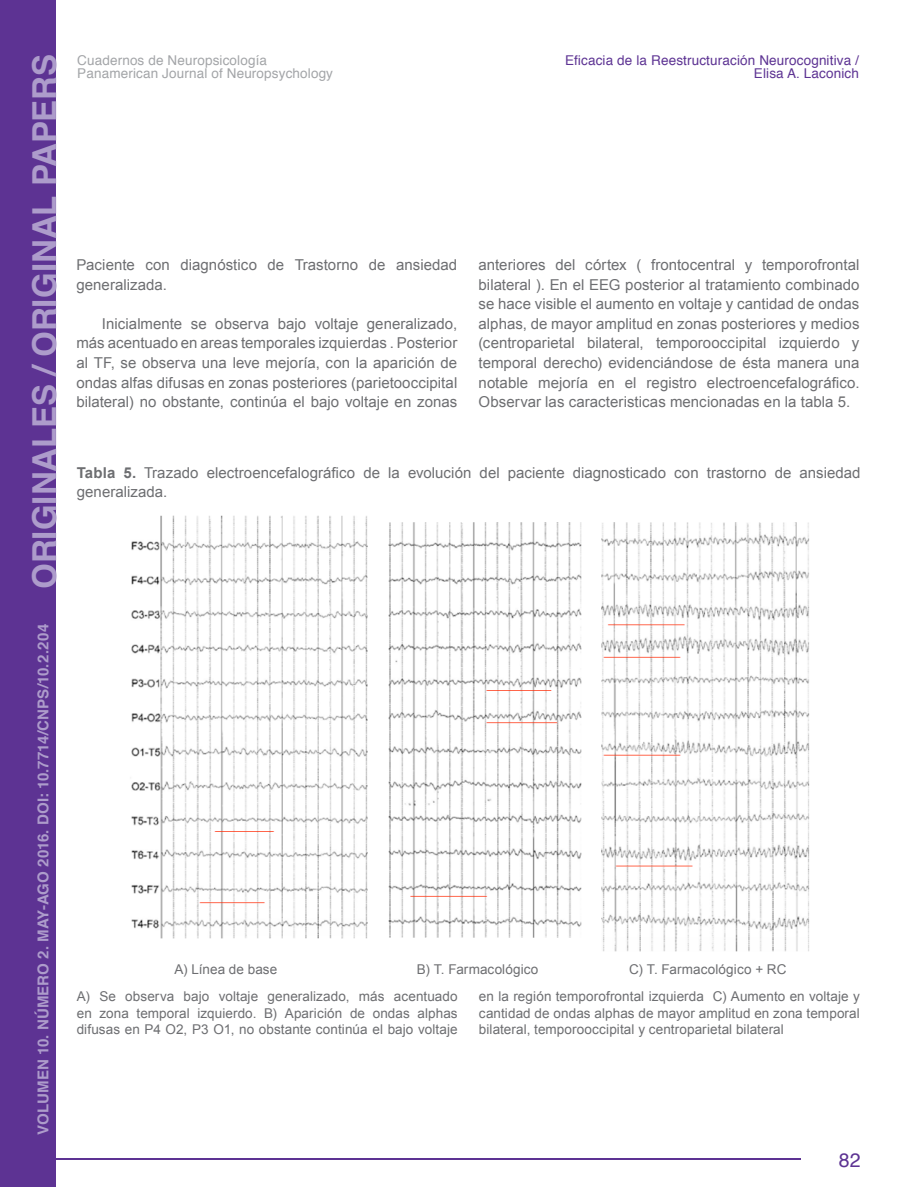
<style>
.page{position:relative;width:915px;height:1187px;background:#fff}
.page>*{position:absolute;margin:0;border:0;box-sizing:border-box;transform-origin:0 0}
.t1{font:19.5px "Helvetica";color:#5d3393}
.t2{font:15px/19.5px "Arial";letter-spacing:.005em;color:#6d6e71}
.t3{font:700 15px "Helvetica";letter-spacing:.005em;color:#ad9ccb}
.t4{font:13.5px/16.5px "Arial";letter-spacing:.005em;color:#6d6e71}
.t5{font:13.5px/13.5px "Helvetica";letter-spacing:.01em;color:#a3a5a8}
.t6{font:13.5px/13.5px "Helvetica";letter-spacing:.01em;color:#5d3393;text-align:right}
.s1{font-size:33px}
.s2{font-weight:700}
</style>
<div class="page">
<div style="left:0;top:0;width:55px;height:1186px;background:#5d3393"></div>
<hr style="left:0;top:1157px;width:800px;height:2px;background:#5d3393">
<img style="left:131px;top:515px;width:679px;height:437px">
<p class="t6" style="left:565px;top:54px;width:295px">Eficacia de la Reestructuración Neurocognitiva /<br>Elisa A. Laconich</p>
<p class="t3" style="left:31px;top:1134px;width:1081px;rotate:-90deg">VOLUMEN 10. NÚMERO 2. MAY-AGO 2016. DOI: 10.7714/CNPS/10.2.204 <span class="s1">ORIGINALES / ORIGINAL PAPERS</span></p>
<p class="t5" style="left:77px;top:54px;width:257px">Cuadernos de Neuropsicología<br>Panamerican Journal of Neuropsychology</p>
<p class="t2" style="left:478px;top:255px;width:382px;text-align:justify">anteriores del córtex ( frontocentral y temporofrontal bilateral ). En el EEG posterior al tratamiento combinado se hace visible el aumento en voltaje y cantidad de ondas alphas, de mayor amplitud en zonas posteriores y medios (centroparietal bilateral, temporooccipital izquierdo y temporal derecho) evidenciándose de ésta manera una notable mejoría en el registro electroencefalográfico.<br>Observar las caracteristicas mencionadas en la tabla 5.</p>
<p class="t2" style="left:76px;top:255px;width:382px">Paciente con diagnóstico de Trastorno de ansiedad generalizada.</p>
<p class="t2" style="left:76px;top:314px;width:382px;text-align:justify;text-indent:26px">Inicialmente se observa bajo voltaje generalizado, más acentuado en areas temporales izquierdas . Posterior al TF, se observa una leve mejoría, con la aparición de ondas alfas difusas en zonas posteriores (parietooccipital bilateral) no obstante, continúa el bajo voltaje en zonas</p>
<p class="t2" style="left:77px;top:463px;width:785px"><span class="s2">Tabla 5.</span> Trazado electroencefalográfico de la evolución del paciente diagnosticado con trastorno de ansiedad generalizada.</p>
<p class="t4" style="left:174px;top:961px;width:104px">A) Línea de base</p>
<p class="t4" style="left:417px;top:961px;width:123px">B) T. Farmacológico</p>
<p class="t4" style="left:479px;top:956px;width:382px;line-height:26.8px;text-indent:150px">C) T. Farmacológico + RC<br>en la región temporofrontal izquierda C) Aumento en voltaje y</p>
<p class="t4" style="left:479px;top:1004px;width:382px">cantidad de ondas alphas de mayor amplitud en zona temporal bilateral, temporooccipital y centroparietal bilateral</p>
<p class="t4" style="left:77px;top:988px;width:382px;text-align:justify">A) Se observa bajo voltaje generalizado, más acentuado en zona temporal izquierdo. B) Aparición de ondas alphas difusas en P4 O2, P3 O1, no obstante continúa el bajo voltaje</p>
<h1 class="t1" style="left:838px;top:1144px;width:23px">82</h1>
</div>
